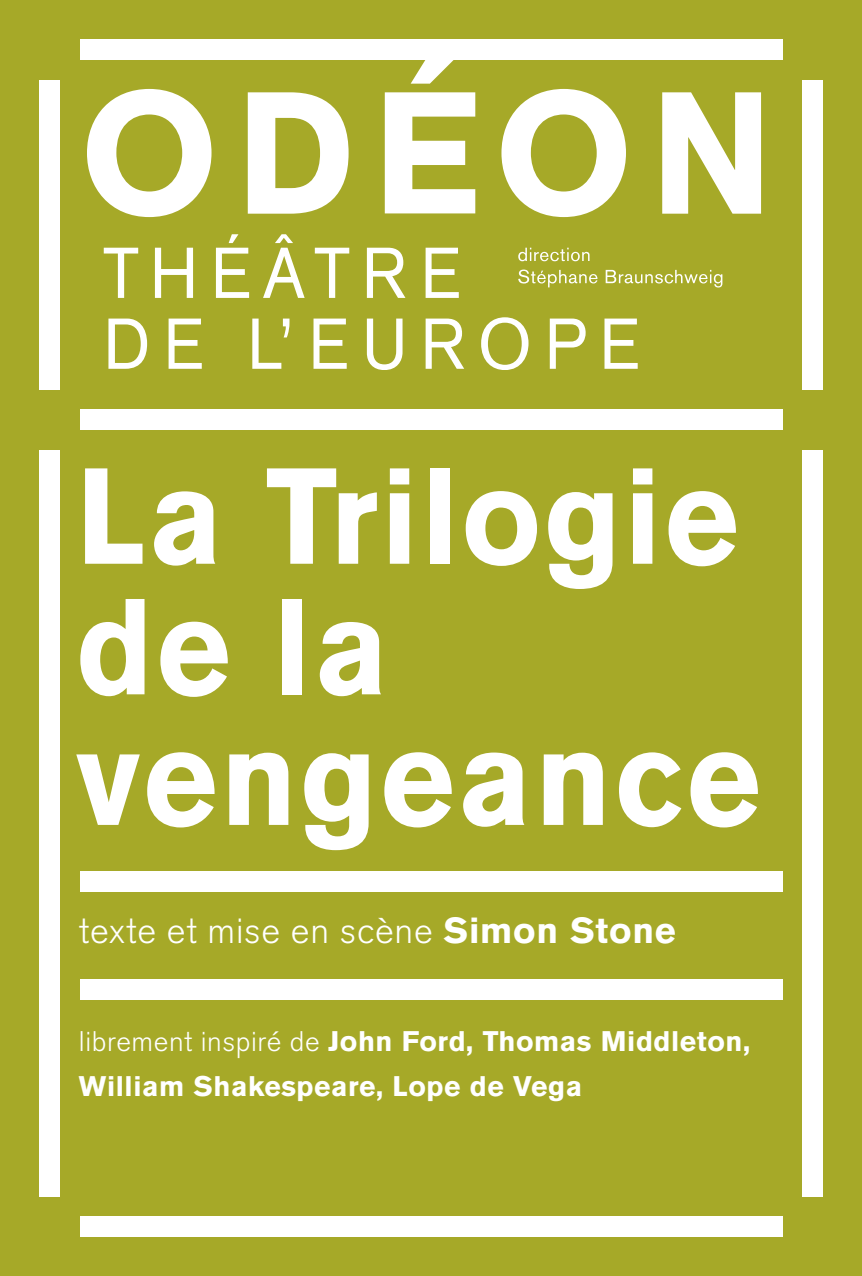
<style>
.page{position:relative;width:862px;height:1276px;background:#fff}
.page>*{position:absolute;margin:0;border:0;box-sizing:border-box;transform-origin:0 0}
.t1{font:700 135px/130.5px "Akzidenz Grotesk Std";letter-spacing:.025em;color:#fff;scale:.94 1}
.t2{font:300 36px "Akzidenz Grotesk Std";letter-spacing:.02em;color:#fff}
.t3{font:700 28.12px "Akzidenz Grotesk Std";letter-spacing:.02em;color:#fff}
.s1{font-weight:700}
.s2{font-weight:300}
</style>
<div class="page">
<div style="left:0;top:0;width:861px;height:1275px;background:#a6a928"></div>
<div style="left:80px;top:409px;width:701px;height:20px;background:#fff"></div>
<div style="left:80px;top:1216px;width:701px;height:20px;background:#fff"></div>
<div style="left:80px;top:40px;width:701px;height:20px;background:#fff"></div>
<div style="left:40px;top:80px;width:20px;height:309px;background:#fff"></div>
<div style="left:801px;top:80px;width:20px;height:309px;background:#fff"></div>
<div style="left:40px;top:450px;width:20px;height:746px;background:#fff"></div>
<div style="left:801px;top:450px;width:20px;height:746px;background:#fff"></div>
<svg style="left:104px;top:248px;width:34px;height:50px"></svg>
<svg style="left:155px;top:248px;width:38px;height:50px"></svg>
<svg style="left:216px;top:234px;width:33px;height:64px"></svg>
<svg style="left:263px;top:234px;width:41px;height:64px"></svg>
<svg style="left:314px;top:248px;width:35px;height:50px"></svg>
<svg style="left:366px;top:248px;width:39px;height:50px"></svg>
<svg style="left:425px;top:248px;width:33px;height:50px"></svg>
<svg style="left:108px;top:318px;width:39px;height:51px"></svg>
<svg style="left:168px;top:318px;width:34px;height:51px"></svg>
<svg style="left:252px;top:318px;width:37px;height:51px"></svg>
<svg style="left:313px;top:318px;width:33px;height:51px"></svg>
<svg style="left:366px;top:318px;width:36px;height:52px"></svg>
<svg style="left:425px;top:318px;width:39px;height:51px"></svg>
<svg style="left:481px;top:317px;width:47px;height:53px"></svg>
<svg style="left:549px;top:318px;width:36px;height:51px"></svg>
<svg style="left:604px;top:318px;width:33px;height:51px"></svg>
<svg style="left:518px;top:248px;width:71px;height:13px"></svg>
<svg style="left:518px;top:269px;width:79px;height:18px"></svg>
<svg style="left:605px;top:270px;width:117px;height:17px"></svg>
<svg style="left:87px;top:89px;width:124px;height:128px"></svg>
<svg style="left:501px;top:89px;width:124px;height:128px"></svg>
<svg style="left:247px;top:92px;width:101px;height:122px"></svg>
<svg style="left:410px;top:60px;width:44px;height:24px"></svg>
<svg style="left:662px;top:92px;width:98px;height:122px"></svg>
<svg style="left:384px;top:92px;width:91px;height:121px"></svg>
<div style="left:80px;top:872px;width:701px;height:20px;background:#fff"></div>
<div style="left:80px;top:980px;width:701px;height:20px;background:#fff"></div>
<p class="t1" style="left:76px;top:467px;width:705px">La Trilogie de la</p>
<p class="t1" style="left:76px;top:728px;width:729px">vengeance</p>
<p class="t2" style="left:79px;top:910px;width:598px">texte et mise en scène <span class="s1">Simon Stone</span></p>
<p class="t3" style="left:79px;top:1031px;width:672px"><span class="s2">librement inspiré de</span> John Ford, Thomas Middleton,</p>
<p class="t3" style="left:79px;top:1076px;width:504px">William Shakespeare, Lope de Vega</p>
</div>
